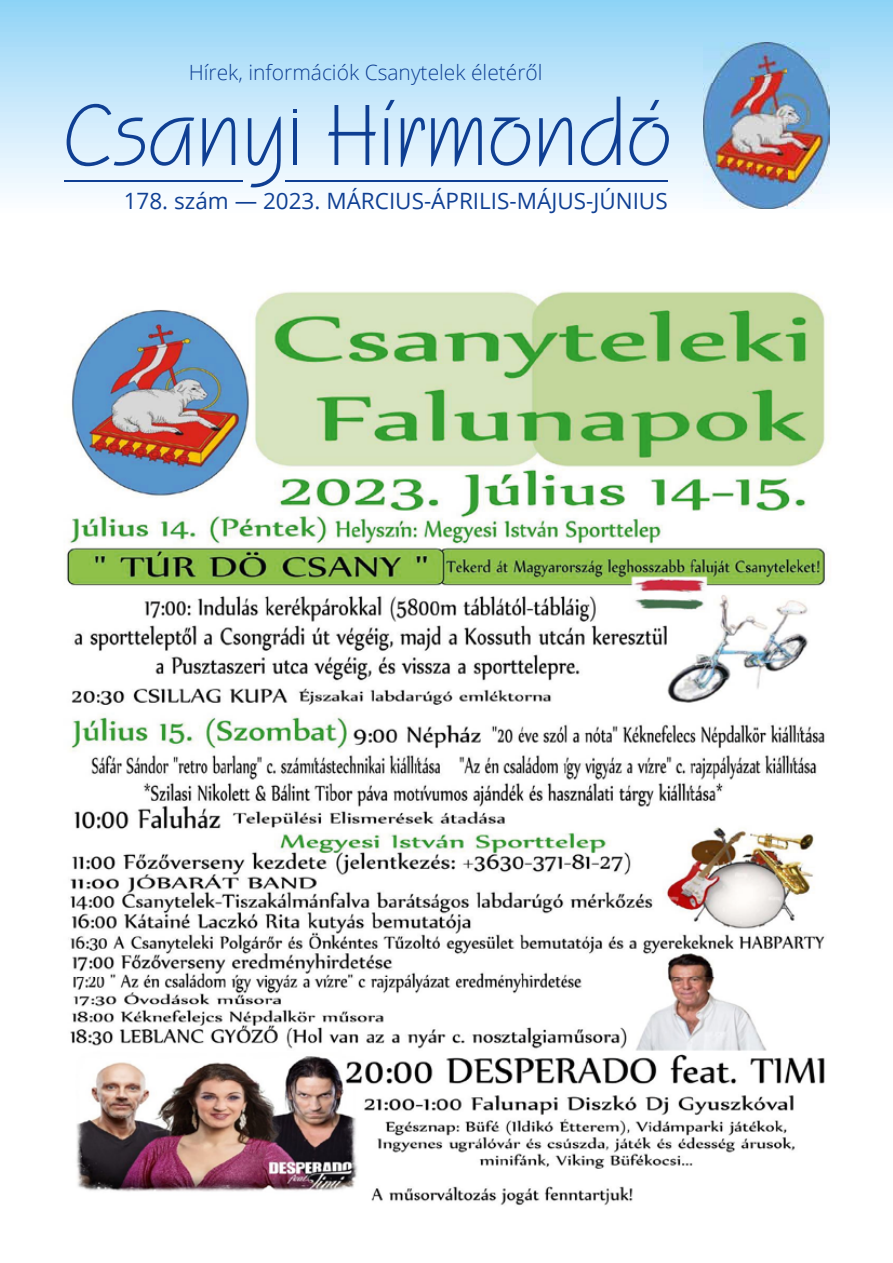
<style>
.page{position:relative;width:893px;height:1263px;background:#fff}
.page>*{position:absolute;margin:0;border:0;box-sizing:border-box;transform-origin:0 0}
.t1{font:90px "Squire D";color:#0f3f93}
.t2{font:22.5px "Open Sans";color:#0f3f93}
.t3{font:300 21px "Open Sans";color:#0f3f93}
</style>
<div class="page">
<svg style="left:0;top:0;width:893px;height:194px;background:#c2e6fa"></svg>
<img style="left:703px;top:43px;width:126px;height:166px">
<hr style="left:64px;top:180px;width:178px;height:1px;background:#0f3f93">
<hr style="left:285px;top:180px;width:383px;height:1px;background:#0f3f93">
<hr style="left:293px;top:118px;width:4px;height:47px;background:#0f3f93">
<svg style="left:293px;top:109px;width:4px;height:4px"></svg>
<img style="left:65px;top:291px;width:764px;height:915px">
<p class="t3" style="left:189px;top:58px;width:355px">Hírek, információk Csanytelek életéről</p>
<h1 class="t1" style="left:64px;top:88px;width:609px">Csany Hírmondó</h1>
<p class="t2" style="left:124px;top:185px;width:546px">178. szám — 2023. MÁRCIUS-ÁPRILIS-MÁJUS-JÚNIUS</p>
</div>
